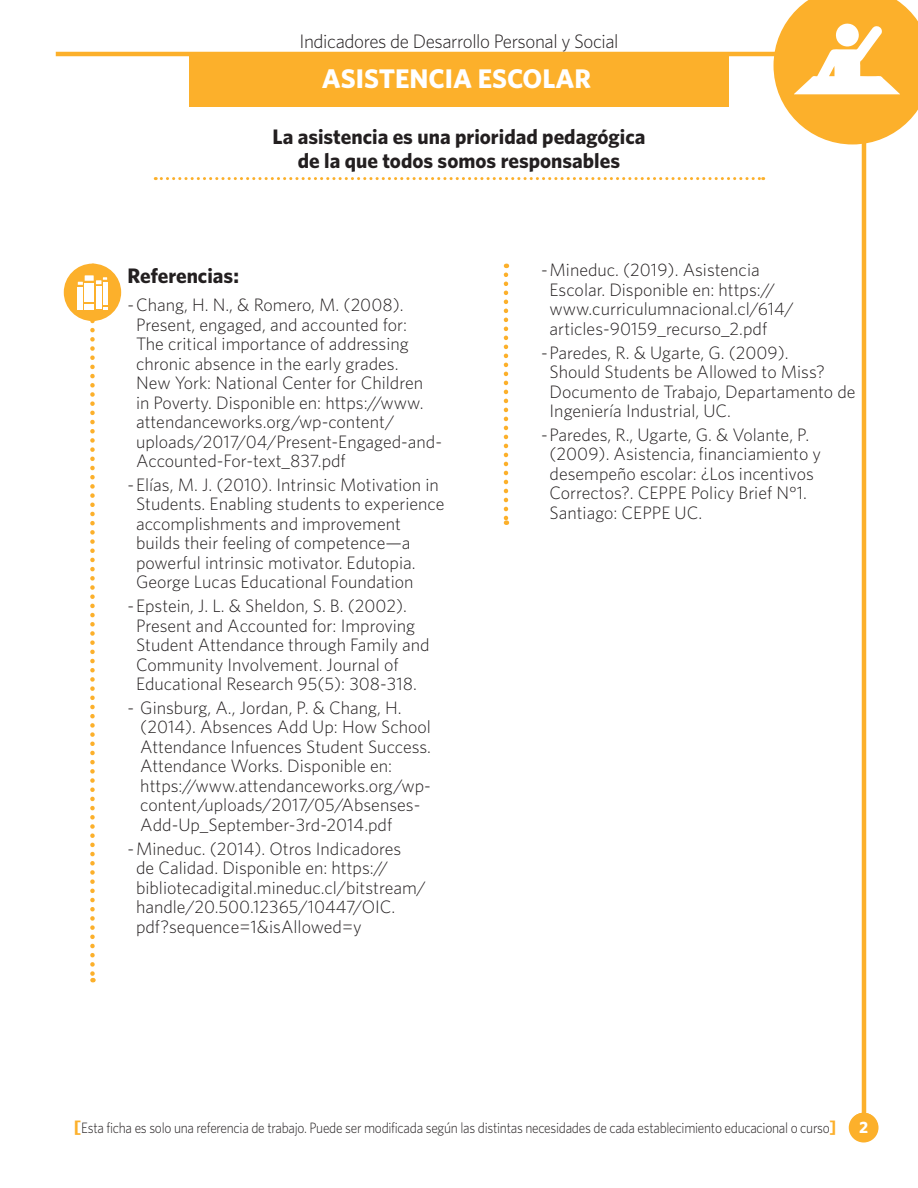
<style>
.page{position:relative;width:918px;height:1188px;background:#fff}
.page>*{position:absolute;margin:0;border:0;box-sizing:border-box;transform-origin:0 0}
.t1{font:700 27px "Whitney";color:#fff}
.t2{font:700 21px/24px "Whitney";color:#231f20;text-align:center}
.t3{font:300 19.5px "Whitney";letter-spacing:-.02em;color:#231f20}
.t4{font:300 18px/19.5px "Whitney";color:#231f20}
.t5{font:700 18px "Sassoon Sans Std";color:#fff}
.t6{font:300 15px "Whitney";letter-spacing:-.02em;color:#231f20;scale:.9 1}
.s1{font-weight:700;font-size:18px;color:#fcb02b}
</style>
<div class="page">
<svg style="left:774px;top:0;width:144px;height:144px"></svg>
<svg style="left:849px;top:1113px;width:30px;height:30px"></svg>
<hr style="left:56px;top:52px;width:728px;height:4px;background:#fcb02b">
<div style="left:189px;top:54px;width:540px;height:53px;background:#fcb02b"></div>
<hr style="left:862px;top:131px;width:4px;height:986px;background:#fcb02b">
<div style="left:850px;top:1113px;width:27px;height:27px;background:#fcb02b;border-radius:50%"></div>
<svg style="left:155px;top:177px;width:609px;height:3px"></svg>
<svg style="left:504px;top:275px;width:4px;height:250px"></svg>
<div style="left:64px;top:264px;width:57px;height:57px;background:#fcb02b;border-radius:50%"></div>
<svg style="left:78px;top:275px;width:29px;height:707px"></svg>
<p class="t3" style="left:299px;top:30px;width:321px">Indicadores de Desarrollo Personal y Social</p>
<h1 class="t1" style="left:322px;top:62px;width:271px">ASISTENCIA ESCOLAR</h1>
<p class="t2" style="left:273px;top:124px;width:374px">La asistencia es una prioridad pedagógica de la que todos somos responsables</p>
<p class="t2" style="left:128px;top:263px;width:113px">Referencias:</p>
<p class="t4" style="left:136px;top:295px;width:308px;text-indent:-9px">-Chang, H. N., &amp; Romero, M. (2008).<br>Present, engaged, and accounted for:<br>The critical importance of addressing chronic absence in the early grades.<br>New York: National Center for Children<br>in Poverty. Disponible en: https://www. attendanceworks.org/wp-content/ uploads/2017/04/Present-Engaged-and-Accounted-For-text_837.pdf</p>
<p class="t4" style="left:136px;top:474px;width:310px;text-indent:-9px">-Elías, M. J. (2010). Intrinsic Motivation in Students. Enabling students to experience accomplishments and improvement builds their feeling of competence—a powerful intrinsic motivator. Edutopia.<br>George Lucas Educational Foundation</p>
<p class="t4" style="left:136px;top:596px;width:295px;text-indent:-9px">-Epstein, J. L. &amp; Sheldon, S. B. (2002).<br>Present and Accounted for: Improving Student Attendance through Family and Community Involvement. Journal of Educational Research 95(5): 308-318.</p>
<p class="t4" style="left:140px;top:697px;width:292px;text-indent:-13px">- Ginsburg, A., Jordan, P. &amp; Chang, H. (2014). Absences Add Up: How School Attendance Infuences Student Success.<br>Attendance Works. Disponible en: https://www.attendanceworks.org/wp&shy;content/uploads/2017/05/Absenses-Add-Up_September-3rd-2014.pdf</p>
<p class="t4" style="left:136px;top:838px;width:291px;text-indent:-9px">-Mineduc. (2014). Otros Indicadores<br>de Calidad. Disponible en: https:// bibliotecadigital.mineduc.cl/bitstream/ handle/20.500.12365/10447/OIC. pdf?sequence=1&amp;isAllowed=y</p>
<p class="t4" style="left:550px;top:260px;width:246px;text-indent:-9px">-Mineduc. (2019). Asistencia Escolar. Disponible en: https:// www.curriculumnacional.cl/614/ articles-90159_recurso_2.pdf</p>
<p class="t4" style="left:550px;top:342px;width:308px;text-indent:-9px">-Paredes, R. &amp; Ugarte, G. (2009).<br>Should Students be Allowed to Miss?<br>Documento de Trabajo, Departamento de Ingeniería Industrial, UC.</p>
<p class="t4" style="left:550px;top:425px;width:273px;text-indent:-9px">-Paredes, R., Ugarte, G. &amp; Volante, P. (2009). Asistencia, financiamiento y desempeño escolar: ¿Los incentivos Correctos?. CEPPE Policy Brief N°1.<br>Santiago: CEPPE UC.</p>
<p class="t6" style="left:74px;top:1119px;width:849px"><span class="s1">[</span>Esta ficha es solo una referencia de trabajo. Puede ser modificada según las distintas necesidades de cada establecimiento educacional o curso<span class="s1">]</span></p>
<p class="t5" style="left:860px;top:1116px;width:11px">2</p>
</div>
